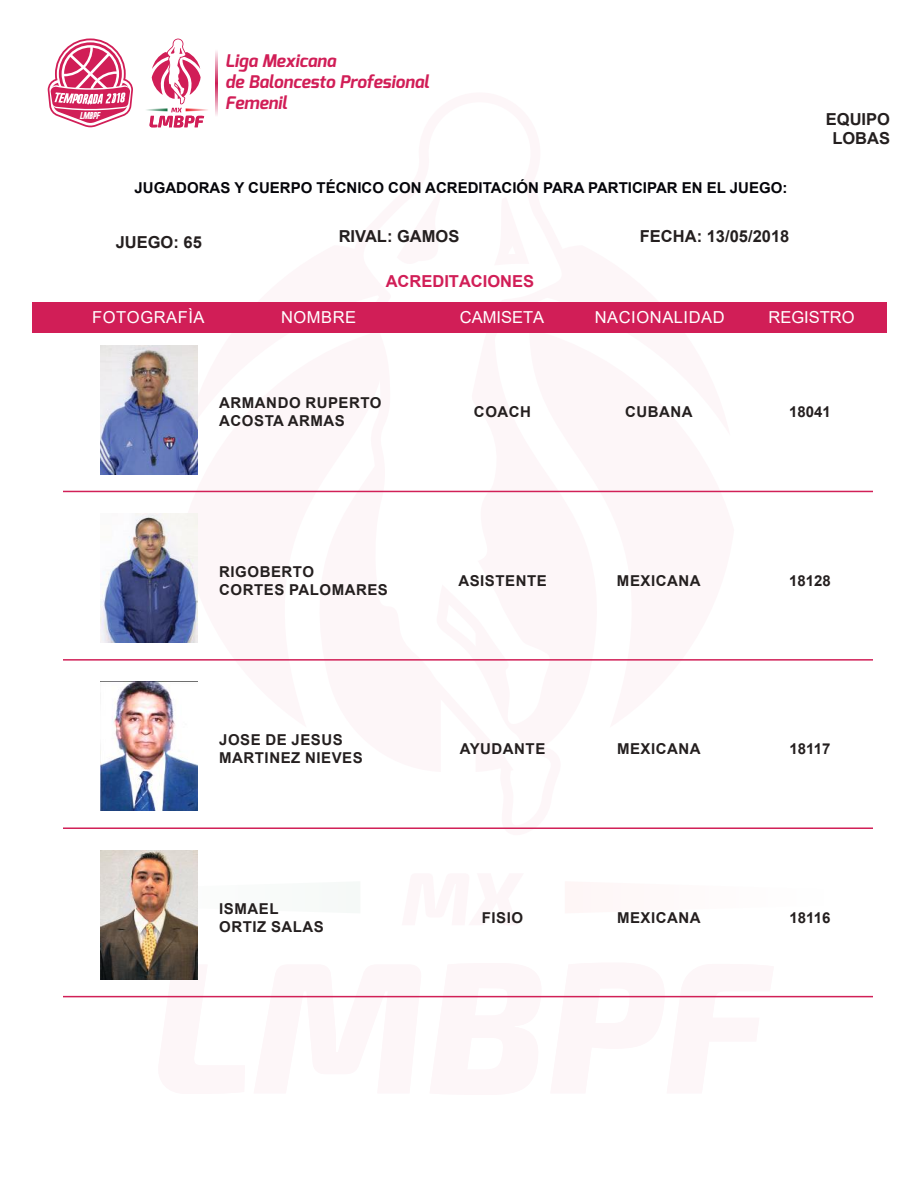
<style>
.page{position:relative;width:918px;height:1188px;background:#fff}
.page>*{position:absolute;margin:0;border:0;box-sizing:border-box;transform-origin:0 0}
.t1{font:italic 700 17.4px/20.9px "Exo";color:#d11e57}
.t2{font:700 16.5px/19.8px "Arial";color:#241f1f;text-align:center}
.t3{font:16.5px "Arial";letter-spacing:.035em;color:#fff}
.t4{font:16.5px "Arial";color:#fff}
.t5{font:700 16.5px "Arial";color:#d11e57}
.t6{font:700 15px/18px "Arial";letter-spacing:.035em;color:#241f1f}
.t7{font:700 15px "Arial";color:#05050a}
.t8{font:9.75px "Urae Nium";color:#fff}
</style>
<div class="page">
<svg style="left:146px;top:979px;width:639px;height:19px"></svg>
<svg style="left:361px;top:302px;width:203px;height:191px"></svg>
<div style="left:33px;top:303px;width:854px;height:30px;background:#d11e57"></div>
<svg style="left:146px;top:38px;width:62px;height:90px"></svg>
<svg style="left:215px;top:51px;width:2px;height:65px"></svg>
<svg style="left:48px;top:45px;width:85px;height:82px"></svg>
<img style="left:101px;top:345px;width:97px;height:129px">
<hr style="left:63px;top:491px;width:810px;height:1px;background:#d12057">
<img style="left:101px;top:513px;width:97px;height:129px">
<hr style="left:63px;top:659px;width:810px;height:2px;background:#d12057">
<img style="left:101px;top:682px;width:97px;height:129px">
<hr style="left:63px;top:827px;width:810px;height:2px;background:#d12057">
<img style="left:101px;top:850px;width:97px;height:129px">
<hr style="left:63px;top:996px;width:810px;height:1px;background:#d12057">
<p class="t1" style="left:225px;top:50px;width:205px">Liga Mexicana<br>de Baloncesto Profesional<br>Femenil</p>
<p class="t8" style="left:80px;top:112px;width:22px">lmbpf</p>
<p class="t2" style="left:826px;top:109px;width:66px">EQUIPO<br>LOBAS</p>
<p class="t7" style="left:135px;top:178px;width:654px">JUGADORAS Y CUERPO TÉCNICO CON ACREDITACIÓN PARA PARTICIPAR EN EL JUEGO:</p>
<p class="t2" style="left:116px;top:233px;width:88px">JUEGO: 65</p>
<p class="t2" style="left:339px;top:226px;width:122px">RIVAL: GAMOS</p>
<p class="t2" style="left:640px;top:226px;width:151px">FECHA: 13/05/2018</p>
<p class="t5" style="left:386px;top:270px;width:150px">ACREDITACIONES</p>
<p class="t3" style="left:92px;top:306px;width:114px">FOTOGRAFÌA</p>
<p class="t3" style="left:281px;top:306px;width:77px">NOMBRE</p>
<p class="t4" style="left:460px;top:306px;width:86px">CAMISETA</p>
<p class="t4" style="left:769px;top:306px;width:88px">REGISTRO</p>
<p class="t3" style="left:595px;top:306px;width:131px">NACIONALIDAD</p>
<p class="t6" style="left:219px;top:394px;width:164px">ARMANDO RUPERTO<br>ACOSTA ARMAS</p>
<p class="t6" style="left:474px;top:403px;width:59px">COACH</p>
<p class="t6" style="left:625px;top:403px;width:69px">CUBANA</p>
<p class="t6" style="left:789px;top:403px;width:43px">18041</p>
<p class="t6" style="left:219px;top:563px;width:170px">RIGOBERTO<br>CORTES PALOMARES</p>
<p class="t6" style="left:458px;top:572px;width:90px">ASISTENTE</p>
<p class="t6" style="left:617px;top:572px;width:85px">MEXICANA</p>
<p class="t6" style="left:789px;top:572px;width:43px">18128</p>
<p class="t6" style="left:219px;top:731px;width:145px">JOSE DE JESUS<br>MARTINEZ NIEVES</p>
<p class="t6" style="left:460px;top:740px;width:87px">AYUDANTE</p>
<p class="t6" style="left:617px;top:740px;width:85px">MEXICANA</p>
<p class="t6" style="left:790px;top:740px;width:42px">18117</p>
<p class="t6" style="left:219px;top:899px;width:106px">ISMAEL<br>ORTIZ SALAS</p>
<p class="t6" style="left:482px;top:908px;width:43px">FISIO</p>
<p class="t6" style="left:617px;top:908px;width:85px">MEXICANA</p>
<p class="t6" style="left:790px;top:908px;width:42px">18116</p>
</div>
